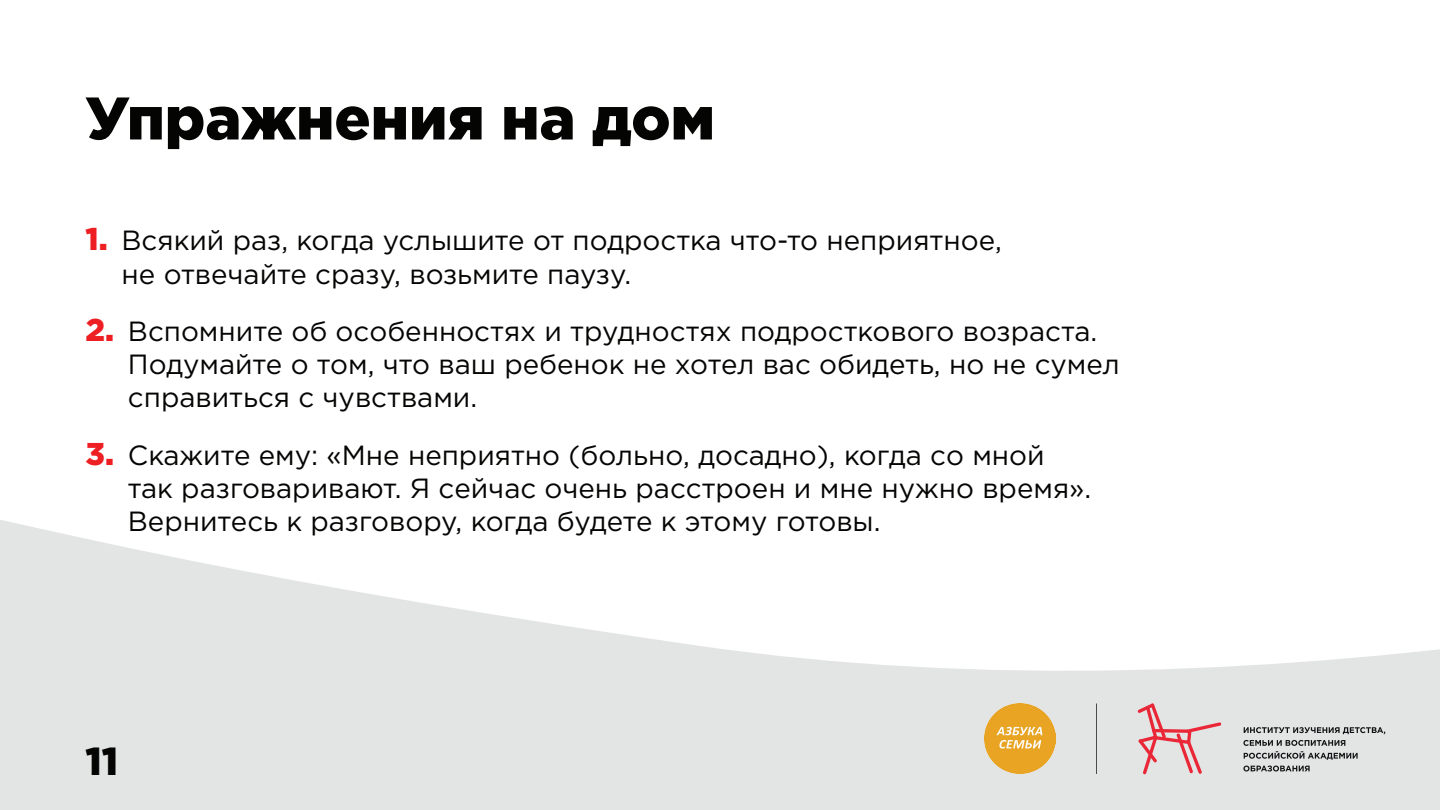
<style>
.page{position:relative;width:1440px;height:810px;background:#fff}
.page>*{position:absolute;margin:0;border:0;box-sizing:border-box;transform-origin:0 0}
.t1{font:900 60px "Gotham Pro";color:#040503}
.t2{font:900 39px "Gotham Pro";color:#040503}
.t3{font:27.75px/33.3px "Gotham Pro";color:#040503}
.s1{font-weight:900;font-size:31.5px;color:#ee1f23}
</style>
<div class="page">
<svg style="left:0;top:520px;width:1440px;height:290px;fill:#e3e4e4"></svg>
<img style="left:985px;top:704px;width:70px;height:70px">
<hr style="left:1096px;top:704px;width:1px;height:70px;background:#4c4c4c">
<svg style="left:1138px;top:703px;width:83px;height:71px;background:#e4c1c4"></svg>
<svg style="left:1244px;top:727px;width:141px;height:7px"></svg>
<svg style="left:1243px;top:740px;width:115px;height:20px;background:#abacad"></svg>
<svg style="left:1243px;top:766px;width:67px;height:6px"></svg>
<h1 class="t1" style="left:86px;top:84px;width:631px">Упражнения на дом</h1>
<p class="t3" style="left:122px;top:224px;width:882px;text-indent:-36px"><span class="s1">1.</span> Всякий раз, когда услышите от подростка что-то неприятное, не отвечайте сразу, возьмите паузу.</p>
<p class="t3" style="left:128px;top:314px;width:993px;text-indent:-42px"><span class="s1">2.</span> Вспомните об особенностях и трудностях подросткового возраста.<br>Подумайте о том, что ваш ребенок не хотел вас обидеть, но не сумел справиться с чувствами.</p>
<p class="t3" style="left:128px;top:438px;width:965px;text-indent:-42px"><span class="s1">3.</span> Скажите ему: «Мне неприятно (больно, досадно), когда со мной так разговаривают. Я сейчас очень расстроен и мне нужно время».<br>Вернитесь к разговору, когда будете к этому готовы.</p>
<h2 class="t2" style="left:86px;top:738px;width:34px">11</h2>
</div>
